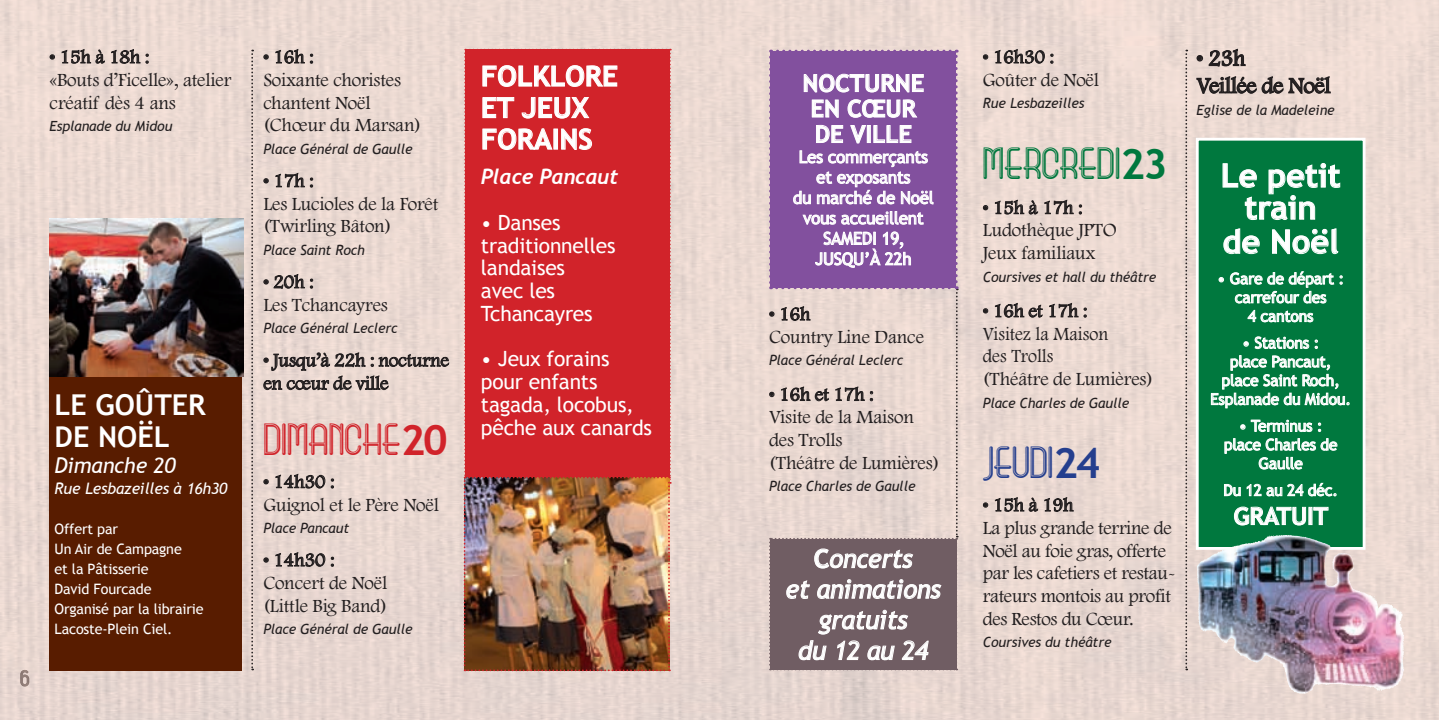
<style>
.page{position:relative;width:1439px;height:720px;background:#fff}
.page>*{position:absolute;margin:0;border:0;box-sizing:border-box;transform-origin:0 0}
.t1{font:42px "Beauty School Dropout II";color:#00783e}
.t2{font:42px "Beauty School Dropout II";color:#d1232a}
.t3{font:42px "Beauty School Dropout II";color:#253f8e}
.t4{font:700 32.55px/33.1px "Trebuchet MS";color:#fff;text-align:center}
.t5{font:700 28.7px/31.5px "Trebuchet MS";color:#fff}
.t6{font:700 28px/31.5px "Trebuchet MS";color:#fff}
.t7{font:italic 25.55px/30.6px "Trebuchet MS";letter-spacing:-.01em;color:#fff;text-align:center}
.t8{font:700 23.97px "Trebuchet MS";letter-spacing:-.01em;color:#fff}
.t9{font:700 23.8px/25.6px "Trebuchet MS";color:#fff}
.t10{font:22.75px/27.3px "Footlight MT Light";letter-spacing:-.01em;color:#231f20}
.t11{font:italic 21.53px "Trebuchet MS";letter-spacing:-.01em;color:#fff}
.t12{font:21px/22.8px "Trebuchet MS";letter-spacing:-.01em;color:#fff}
.t13{font:italic 700 21px "Trebuchet";letter-spacing:-.01em;color:#fff}
.t14{font:19.25px/22.8px "Footlight MT Light";letter-spacing:-.01em;color:#231f20}
.t15{font:16.97px/20.3px "Trebuchet MS";letter-spacing:-.01em;color:#fff;text-align:center}
.t16{font:italic 15.75px "Trebuchet MS";letter-spacing:-.01em;color:#fff}
.t17{font:15.58px/18.7px "Trebuchet MS";letter-spacing:-.01em;color:#fff;text-align:center}
.t18{font:14.35px/20.1px "Trebuchet MS";letter-spacing:-.01em;color:#fff}
.t19{font:italic 14px "Trebuchet MS";letter-spacing:-.01em;color:#231f20}
.s1{font-family:"Trebuchet MS";font-weight:700}
.s2{font-family:"Footlight MT Light"}
.s3{font-weight:700;font-style:normal}
</style>
<div class="page">
<img style="left:0;top:0;width:1439px;height:719px">
<svg style="left:982px;top:48px;width:72px;height:17px"></svg>
<svg style="left:982px;top:199px;width:101px;height:16px;background:#b6a8a3"></svg>
<svg style="left:982px;top:302px;width:105px;height:16px;background:#b4a6a1"></svg>
<svg style="left:982px;top:496px;width:92px;height:16px"></svg>
<svg style="left:1196px;top:48px;width:50px;height:19px"></svg>
<svg style="left:1195px;top:75px;width:136px;height:20px;background:#9f938e"></svg>
<svg style="left:49px;top:48px;width:101px;height:17px;background:#b6a8a2"></svg>
<svg style="left:263px;top:53px;width:6px;height:7px"></svg>
<svg style="left:275px;top:48px;width:39px;height:17px"></svg>
<svg style="left:263px;top:177px;width:6px;height:7px"></svg>
<svg style="left:275px;top:172px;width:39px;height:16px"></svg>
<svg style="left:263px;top:273px;width:51px;height:16px"></svg>
<svg style="left:263px;top:351px;width:186px;height:39px;background:#beafaa"></svg>
<svg style="left:263px;top:478px;width:6px;height:7px"></svg>
<svg style="left:275px;top:472px;width:60px;height:17px"></svg>
<svg style="left:263px;top:556px;width:6px;height:7px"></svg>
<svg style="left:275px;top:551px;width:60px;height:16px"></svg>
<svg style="left:251px;top:50px;width:2px;height:620px"></svg>
<svg style="left:1185px;top:50px;width:2px;height:620px"></svg>
<div style="left:50px;top:368px;width:192px;height:302px;background:#581c00"></div>
<img style="left:50px;top:218px;width:193px;height:158px">
<img style="left:464px;top:49px;width:207px;height:622px">
<svg style="left:768px;top:50px;width:190px;height:620px;background:#af94ac"></svg>
<div style="left:1197px;top:139px;width:167px;height:409px;background:#00783e"></div>
<svg style="left:1222px;top:163px;width:118px;height:57px"></svg>
<svg style="left:1223px;top:228px;width:37px;height:26px"></svg>
<svg style="left:1272px;top:228px;width:67px;height:26px"></svg>
<svg style="left:1218px;top:271px;width:125px;height:51px"></svg>
<svg style="left:1210px;top:336px;width:140px;height:72px"></svg>
<svg style="left:1224px;top:419px;width:113px;height:51px"></svg>
<svg style="left:1224px;top:482px;width:113px;height:14px"></svg>
<svg style="left:1234px;top:506px;width:72px;height:19px"></svg>
<svg style="left:1312px;top:506px;width:17px;height:19px"></svg>
<div style="left:1196px;top:138px;width:169px;height:411px;border:3px solid #fff"></div>
<img style="left:1220px;top:535px;width:70px;height:17px">
<p class="t14" style="left:50px;top:45px;width:183px">• 15h à 18h :<br>«Bouts d’Ficelle», atelier créatif dès 4 ans</p>
<p class="t19" style="left:50px;top:118px;width:124px">Esplanade du Midou</p>
<h3 class="t5" style="left:55px;top:389px;width:153px">LE GOÛTER<br>DE NOËL</h3>
<p class="t11" style="left:55px;top:452px;width:123px">Dimanche 20</p>
<p class="t16" style="left:55px;top:478px;width:174px">Rue Lesbazeilles à 16h30</p>
<p class="t18" style="left:55px;top:518px;width:150px">Offert par<br>Un Air de Campagne<br>et la Pâtisserie<br>David Fourcade<br>Organisé par la librairie<br>Lacoste-Plein Ciel.</p>
<p class="t14" style="left:263px;top:45px;width:159px">• 16h :<br>Soixante choristes chantent Noël (Chœur du Marsan)</p>
<p class="t19" style="left:263px;top:140px;width:151px">Place Général de Gaulle</p>
<p class="t14" style="left:263px;top:169px;width:176px">• 17h :<br>Les Lucioles de la Forêt (Twirling Bâton)</p>
<p class="t19" style="left:263px;top:241px;width:103px">Place Saint Roch</p>
<p class="t14" style="left:263px;top:270px;width:126px">• 20h :<br>Les Tchancayres</p>
<p class="t19" style="left:263px;top:320px;width:136px">Place Général Leclerc</p>
<p class="t14" style="left:263px;top:348px;width:187px">• Jusqu’à 22h : nocturne en cœur de ville</p>
<h1 class="t2" style="left:263px;top:412px;width:186px">DIMANCHE<span class="s1">20</span></h1>
<p class="t14" style="left:263px;top:469px;width:177px">• 14h30 :<br>Guignol et le Père Noël</p>
<p class="t19" style="left:263px;top:519px;width:87px">Place Pancaut</p>
<p class="t14" style="left:263px;top:548px;width:125px">• 14h30 :<br>Concert de Noël (Little Big Band)</p>
<p class="t19" style="left:263px;top:620px;width:151px">Place Général de Gaulle</p>
<h3 class="t6" style="left:481px;top:60px;width:18px">FOL</h3>
<h3 class="t6" style="left:481px;top:60px;width:109px;text-indent:51px">KLORE<br>ET JEUX<br>FORA</h3>
<h3 class="t6" style="left:552px;top:123px;width:42px">INS</h3>
<p class="t13" style="left:481px;top:164px;width:139px">Place Pancaut</p>
<p class="t12" style="left:481px;top:211px;width:136px">• Danses traditionnelles landaises<br>avec les<br>Tchancayres</p>
<p class="t12" style="left:481px;top:348px;width:173px">• Jeux forains pour enfants tagada, locobus, pêche aux canards</p>
<p class="t9" style="left:810px;top:70px;width:91px;text-indent:-8px">NOCTURNE<br>EN CŒUR<br>DE VILLE</p>
<p class="t15" style="left:793px;top:147px;width:142px">Les commerçants et exposants<br>du marché de Noël vous accueillent samedi 19<span class="s2">, </span>jusqu’à 22h</p>
<p class="t14" style="left:769px;top:302px;width:156px">• 16h<br>Country Line Dance</p>
<p class="t19" style="left:769px;top:352px;width:136px">Place Général Leclerc</p>
<p class="t14" style="left:769px;top:382px;width:172px">• 16h et 17h :<br>Visite de la Maison des Trolls<br>(Théâtre de Lumières)</p>
<p class="t19" style="left:769px;top:478px;width:148px">Place Charles de Gaulle</p>
<h3 class="t7" style="left:785px;top:543px;width:157px"><span class="s3">C</span>oncerts<br>et animations gratuits<br>du 12 au 24</h3>
<p class="t14" style="left:983px;top:45px;width:118px">• 16h30 :<br>Goûter de Noël</p>
<p class="t19" style="left:983px;top:95px;width:103px">Rue Lesbazeilles</p>
<h1 class="t1" style="left:983px;top:136px;width:186px">MERCREDI<span class="s1">23</span></h1>
<p class="t14" style="left:983px;top:195px;width:135px">• 15h à 17h :<br>Ludothèque JPTO<br>Jeux familiaux</p>
<p class="t19" style="left:983px;top:268px;width:175px">Coursives et hall du théâtre</p>
<p class="t14" style="left:983px;top:299px;width:172px">• 16h et 17h :<br>Visitez la Maison<br>des Trolls<br>(Théâtre de Lumières)</p>
<p class="t19" style="left:983px;top:394px;width:148px">Place Charles de Gaulle</p>
<h1 class="t3" style="left:983px;top:436px;width:119px">JEUDI<span class="s1">24</span></h1>
<p class="t14" style="left:983px;top:493px;width:194px">• 15h à 19h<br>La plus grande terrine de<br>Noël au foie gras, offerte par les cafetiers et restau&shy;rateurs montois au profit des Restos du Cœur.</p>
<p class="t19" style="left:983px;top:634px;width:130px">Coursives du théâtre</p>
<p class="t10" style="left:1196px;top:44px;width:135px">• 23h<br>Veillée de Noël</p>
<p class="t19" style="left:1196px;top:102px;width:140px">Eglise de la Madeleine</p>
<h2 class="t4" style="left:1220px;top:159px;width:121px">LE PETIT<br>TRAIN<br>DE NOËL</h2>
<p class="t17" style="left:1217px;top:269px;width:128px">• Gare de départ : carrefour des<br>4 cantons</p>
<p class="t17" style="left:1210px;top:333px;width:142px">• Stations :<br>place Pancaut, place Saint Roch,<br>Esplanade du Midou.</p>
<p class="t17" style="left:1224px;top:416px;width:115px">• Terminus : place Charles de<br>Gaulle</p>
<p class="t17" style="left:1223px;top:481px;width:116px">Du 12 au 24 déc.</p>
<p class="t8" style="left:1233px;top:501px;width:85px">GRATUIT</p>
</div>
